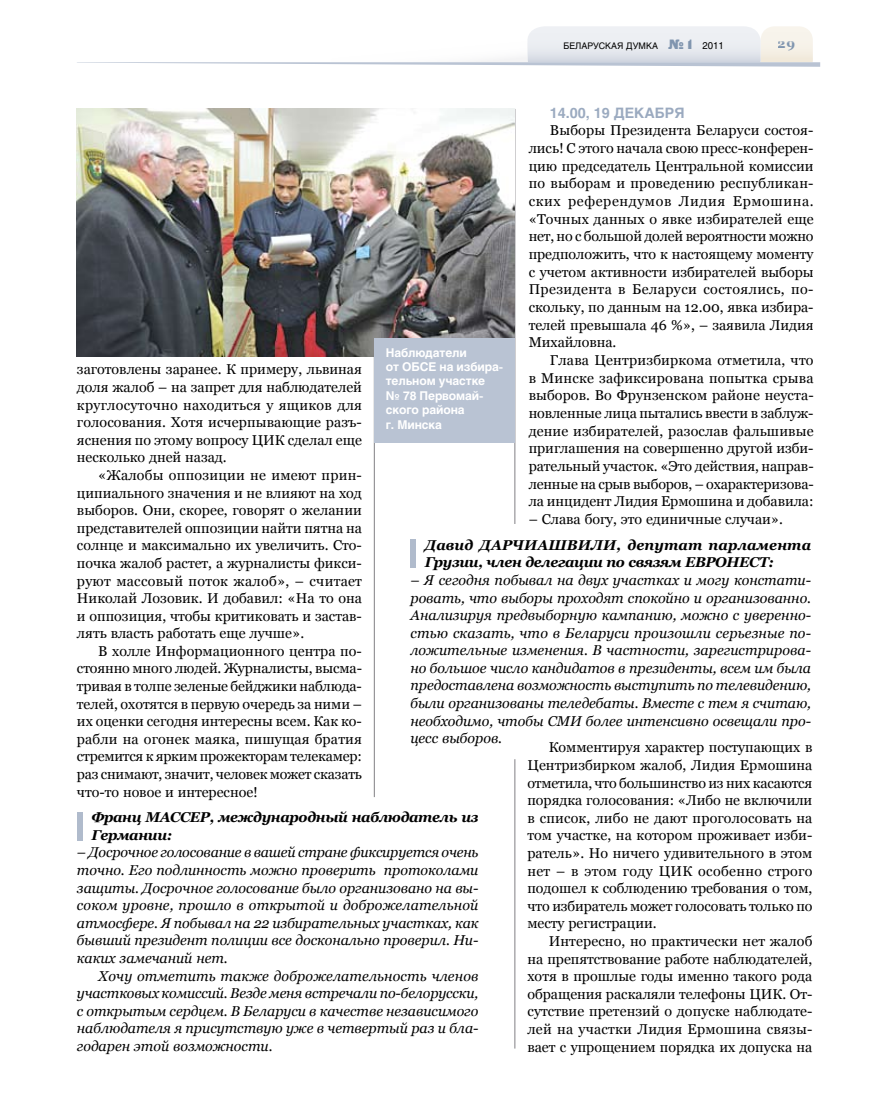
<style>
.page{position:relative;width:872px;height:1106px;background:#fff}
.page>*{position:absolute;margin:0;border:0;box-sizing:border-box;transform-origin:0 0}
.t1{font:14.25px/17.5px "Georgia";color:#000;text-align:justify}
.t2{font:italic 14.25px/17.5px "Georgia";color:#000;text-align:justify}
.t3{font:italic 700 14.25px/17.5px "Georgia";letter-spacing:-.02em;color:#000}
.t4{font:700 14.25px "Helios";color:#9baac0}
.t5{font:700 13.5px "Georgia";color:#8095af}
.t6{font:700 12px/14.4px "Helios";letter-spacing:-.01em;color:#fff}
.t7{font:9px "Helios";color:#000}
.s1{font-family:"Black Grotesk C";font-size:13.5px;color:#8095af}
.s2{font-size:9.75px}
</style>
<div class="page">
<svg style="left:77px;top:26px;width:743px;height:41px"></svg>
<hr style="left:514px;top:759px;width:1px;height:289px;background:#818084">
<hr style="left:374px;top:337px;width:1px;height:460px;background:#818084">
<div style="left:77px;top:811px;width:6px;height:29px;background:#b0bbcc"></div>
<div style="left:410px;top:539px;width:6px;height:29px;background:#b0bbcc"></div>
<hr style="left:514px;top:109px;width:1px;height:415px;background:#818084">
<img style="left:76px;top:109px;width:438px;height:247px">
<div style="left:374px;top:339px;width:140px;height:104px;background:#b9c3d3"></div>
<p class="t7" style="left:563px;top:40px;width:162px">БЕЛАРУСКАЯ ДУМКА <span class="s1">№ 1</span> <span class="s2">2011</span></p>
<p class="t5" style="left:778px;top:36px;width:19px">29</p>
<p class="t4" style="left:550px;top:104px;width:136px">14.00, 19 ДЕКАБРЯ</p>
<p class="t1" style="left:528px;top:122px;width:286px;text-indent:21px">Выборы Президента Беларуси состоя&shy;лись! С этого начала свою пресс-конферен&shy;цию председатель Центральной комиссии по выборам и проведению республикан&shy;ских референдумов Лидия Ермошина. «Точных данных о явке избирателей еще нет, но с большой долей вероятности можно предположить, что к настоящему моменту с учетом активности избирателей выборы Президента в Беларуси состоялись, по&shy;скольку, по данным на 12.00, явка избира&shy;телей превышала 46 %», – заявила Лидия Михайловна.</p>
<p class="t1" style="left:528px;top:351px;width:286px;text-indent:21px">Глава Центризбиркома отметила, что в Минске зафиксирована попытка срыва выборов. Во Фрунзенском районе неуста&shy;новленные лица пытались ввести в заблуж&shy;дение избирателей, разослав фальшивые приглашения на совершенно другой изби&shy;рательный участок. «Это действия, направ&shy;ленные на срыв выборов, – охарактеризова&shy;ла инцидент Лидия Ермошина и добавила:</p>
<p class="t1" style="left:528px;top:510px;width:256px">– Слава богу, это единичные случаи».</p>
<p class="t6" style="left:386px;top:345px;width:119px">Наблюдатели<br>от ОБСЕ на избира&shy;тельном участке<br>№ 78 Первомай&shy;ского района<br>г. Минска</p>
<p class="t1" style="left:77px;top:361px;width:286px">заготовлены заранее. К примеру, львиная доля жалоб – на запрет для наблюдателей круглосуточно находиться у ящиков для голосования. Хотя исчерпывающие разъ&shy;яснения по этому вопросу ЦИК сделал еще несколько дней назад.</p>
<p class="t1" style="left:77px;top:466px;width:286px;text-indent:21px">«Жалобы оппозиции не имеют прин&shy;ципиального значения и не влияют на ход выборов. Они, скорее, говорят о желании представителей оппозиции найти пятна на солнце и максимально их увеличить. Сто&shy;почка жалоб растет, а журналисты фикси&shy;руют массовый поток жалоб», – считает Николай Лозовик. И добавил: «На то она и оппозиция, чтобы критиковать и застав&shy;лять власть работать еще лучше».</p>
<p class="t1" style="left:77px;top:642px;width:286px;text-indent:21px">В холле Информационного центра по&shy;стоянно много людей. Журналисты, высма&shy;тривая в толпе зеленые бейджики наблюда&shy;телей, охотятся в первую очередь за ними – их оценки сегодня интересны всем. Как ко&shy;рабли на огонек маяка, пишущая братия стремится к ярким прожекторам телекамер: раз снимают, значит, человек может сказать что-то новое и интересное!</p>
<p class="t3" style="left:425px;top:536px;width:388px">Давид ДАРЧИАШВИЛИ, депутат парламента<br>Грузии, член делегации по связям ЕВРОНЕСТ:</p>
<p class="t2" style="left:410px;top:571px;width:402px">– Я сегодня побывал на двух участках и могу констати&shy;ровать, что выборы проходят спокойно и организованно.<br>Анализируя предвыборную кампанию, можно с уверенно&shy;стью сказать, что в Беларуси произошли серьезные по&shy;ложительные изменения. В частности, зарегистрирова&shy;но большое число кандидатов в президенты, всем им была предоставлена возможность выступить по телевидению, были организованы теледебаты. Вместе с тем я считаю, необходимо, чтобы СМИ более интенсивно освещали про&shy;цесс выборов.</p>
<p class="t1" style="left:527px;top:738px;width:286px;text-indent:21px">Комментируя характер поступающих в Центризбирком жалоб, Лидия Ермошина отметила, что большинство из них касаются порядка голосования: «Либо не включили в список, либо не дают проголосовать на том участке, на котором проживает изби&shy;ратель». Но ничего удивительного в этом нет – в этом году ЦИК особенно строго подошел к соблюдению требования о том, что избиратель может голосовать только по месту регистрации.</p>
<p class="t1" style="left:527px;top:932px;width:286px;text-indent:21px">Интересно, но практически нет жалоб на препятствование работе наблюдателей, хотя в прошлые годы именно такого рода обращения раскаляли телефоны ЦИК. От&shy;сутствие претензий о допуске наблюдате&shy;лей на участки Лидия Ермошина связы&shy;вает с упрощением порядка их допуска на</p>
<p class="t3" style="left:91px;top:808px;width:388px">Франц МАССЕР, международный наблюдатель из<br>Германии:</p>
<p class="t2" style="left:77px;top:843px;width:403px">– Досрочное голосование в вашей стране фиксируется очень точно. Его подлинность можно проверить протоколами защиты. Досрочное голосование было организовано на вы&shy;соком уровне, прошло в открытой и доброжелательной атмосфере. Я побывал на 22 избирательных участках, как бывший президент полиции все досконально проверил. Ни&shy;каких замечаний нет.</p>
<p class="t2" style="left:77px;top:966px;width:403px;text-indent:21px">Хочу отметить также доброжелательность членов участковых комиссий. Везде меня встречали по-белорусски, с открытым сердцем. В Беларуси в качестве независимого наблюдателя я присутствую уже в четвертый раз и бла&shy;годарен этой возможности.</p>
</div>
